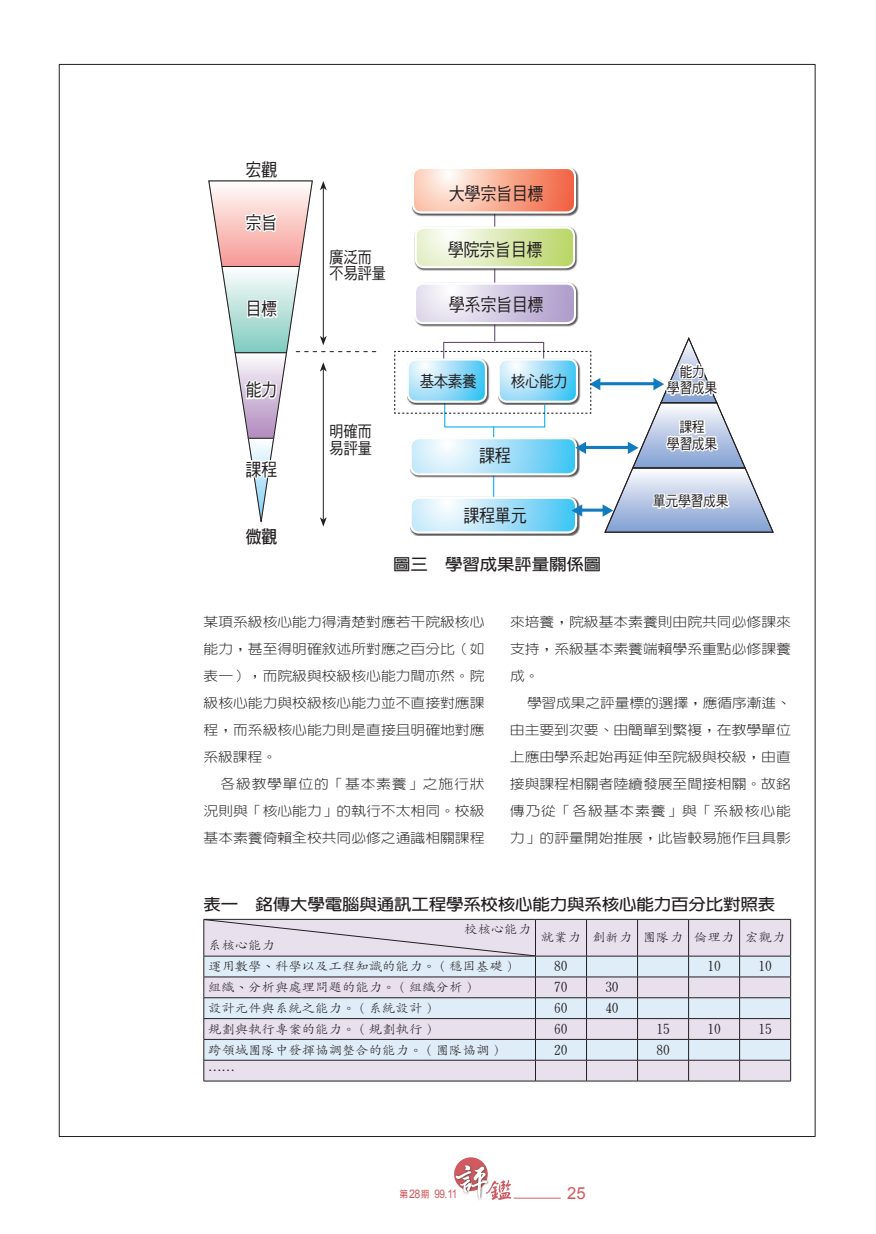
<style>
.page{position:relative;width:876px;height:1234px;background:#fff}
.page>*{position:absolute;margin:0;border:0;box-sizing:border-box;transform-origin:0 0}
.t1{font:18px "DF Hei Std W5";letter-spacing:-.03em;color:#231f20;scale:.9 1}
.t2{font:18px "DF Hei Std W7";color:#231f20;scale:.9 1}
.t3{font:16.65px "Arial";color:#c0262d}
.t4{font:16.2px/16.6px "DF Hei Std W5";letter-spacing:-.03em;color:#231f20;scale:.9 1}
.t5{font:700 15.9px "CT Hei";letter-spacing:-.01em;color:#231f20;scale:1.1 1}
.t6{font:14.4px/16.6px "DF Hei Std W5";letter-spacing:-.03em;color:#231f20;text-align:center;scale:.9 1}
.t7{font:300 13.2px/27px "CT Hei";color:#231f20;text-align:justify;scale:1.12 1}
.t8{font:300 12.3px "CT Kai";letter-spacing:-.01em;color:#231f20;scale:1.1 1}
.t9{font:11.85px "Arial";color:#c0262d;scale:.9 1}
.t10{font:700 9.6px "CT Hei";color:#c0262d;scale:.85 1}
</style>
<div class="page">
<hr style="left:494px;top:206px;width:1px;height:135px;background:#614772">
<div style="left:410px;top:496px;width:169px;height:40px;background:#231f20;opacity:.75"></div>
<div style="left:414px;top:282px;width:164px;height:45px;background:#231f20;opacity:.75"></div>
<svg style="left:415px;top:283px;width:160px;height:40px;background:#d5cce4"></svg>
<div style="left:414px;top:282px;width:162px;height:42px;border:2px solid #fff;border-radius:9px"></div>
<div style="left:415px;top:226px;width:163px;height:45px;background:#231f20;opacity:.75"></div>
<svg style="left:416px;top:227px;width:158px;height:40px;background:#dceab5"></svg>
<div style="left:415px;top:226px;width:160px;height:42px;border:2px solid #fff;border-radius:9px"></div>
<div style="left:412px;top:167px;width:166px;height:49px;background:#231f20;opacity:.75"></div>
<svg style="left:413px;top:168px;width:162px;height:44px;background:#f8b09a"></svg>
<div style="left:412px;top:167px;width:164px;height:46px;border:2px solid #fff;border-radius:9px"></div>
<div style="left:536px;top:919px;width:254px;height:161px;background:#e9e0ee"></div>
<svg style="left:536px;top:956px;width:254px;height:103px;background:#dde2ee"></svg>
<hr style="left:204px;top:918px;width:331px;height:1px;background:#231f20">
<hr style="left:535px;top:918px;width:51px;height:1px;background:#231f20">
<hr style="left:586px;top:918px;width:51px;height:1px;background:#231f20">
<hr style="left:586px;top:919px;width:1px;height:36px;background:#231f20">
<hr style="left:637px;top:918px;width:52px;height:1px;background:#231f20">
<hr style="left:637px;top:919px;width:1px;height:36px;background:#231f20">
<hr style="left:689px;top:918px;width:51px;height:1px;background:#231f20">
<hr style="left:688px;top:919px;width:1px;height:36px;background:#231f20">
<hr style="left:740px;top:918px;width:51px;height:1px;background:#231f20">
<hr style="left:739px;top:919px;width:1px;height:36px;background:#231f20">
<hr style="left:790px;top:919px;width:1px;height:36px;background:#231f20">
<hr style="left:535px;top:955px;width:51px;height:1px;background:#231f20">
<hr style="left:586px;top:955px;width:51px;height:1px;background:#231f20">
<hr style="left:637px;top:955px;width:52px;height:1px;background:#231f20">
<hr style="left:689px;top:955px;width:51px;height:1px;background:#231f20">
<hr style="left:740px;top:955px;width:51px;height:1px;background:#231f20">
<hr style="left:535px;top:976px;width:51px;height:1px;background:#231f20">
<hr style="left:586px;top:976px;width:51px;height:1px;background:#231f20">
<hr style="left:637px;top:976px;width:52px;height:1px;background:#231f20">
<hr style="left:689px;top:976px;width:51px;height:1px;background:#231f20">
<hr style="left:740px;top:976px;width:51px;height:1px;background:#231f20">
<hr style="left:535px;top:997px;width:51px;height:1px;background:#231f20">
<hr style="left:586px;top:997px;width:51px;height:1px;background:#231f20">
<hr style="left:637px;top:997px;width:52px;height:1px;background:#231f20">
<hr style="left:689px;top:997px;width:51px;height:1px;background:#231f20">
<hr style="left:740px;top:997px;width:51px;height:1px;background:#231f20">
<hr style="left:535px;top:1018px;width:51px;height:1px;background:#231f20">
<hr style="left:586px;top:1018px;width:51px;height:1px;background:#231f20">
<hr style="left:637px;top:1018px;width:52px;height:1px;background:#231f20">
<hr style="left:689px;top:1018px;width:51px;height:1px;background:#231f20">
<hr style="left:740px;top:1018px;width:51px;height:1px;background:#231f20">
<hr style="left:535px;top:1038px;width:51px;height:1px;background:#231f20">
<hr style="left:586px;top:1038px;width:51px;height:1px;background:#231f20">
<hr style="left:637px;top:1038px;width:52px;height:1px;background:#231f20">
<hr style="left:689px;top:1038px;width:51px;height:1px;background:#231f20">
<hr style="left:740px;top:1038px;width:51px;height:1px;background:#231f20">
<hr style="left:535px;top:1059px;width:51px;height:1px;background:#231f20">
<hr style="left:586px;top:1059px;width:51px;height:1px;background:#231f20">
<svg style="left:586px;top:956px;width:1px;height:124px"></svg>
<hr style="left:637px;top:1059px;width:52px;height:1px;background:#231f20">
<svg style="left:637px;top:956px;width:1px;height:124px"></svg>
<hr style="left:689px;top:1059px;width:51px;height:1px;background:#231f20">
<svg style="left:688px;top:956px;width:1px;height:124px"></svg>
<hr style="left:740px;top:1059px;width:51px;height:1px;background:#231f20">
<svg style="left:739px;top:956px;width:1px;height:124px"></svg>
<svg style="left:790px;top:956px;width:1px;height:124px"></svg>
<hr style="left:204px;top:1080px;width:331px;height:1px;background:#231f20">
<hr style="left:535px;top:1080px;width:51px;height:1px;background:#231f20">
<hr style="left:586px;top:1080px;width:51px;height:1px;background:#231f20">
<hr style="left:637px;top:1080px;width:52px;height:1px;background:#231f20">
<hr style="left:689px;top:1080px;width:51px;height:1px;background:#231f20">
<hr style="left:740px;top:1080px;width:51px;height:1px;background:#231f20">
<svg style="left:204px;top:919px;width:332px;height:161px;background:#dadae6"></svg>
<svg style="left:208px;top:180px;width:168px;height:346px"></svg>
<svg style="left:394px;top:337px;width:380px;height:196px"></svg>
<h1 class="t1" style="left:245px;top:159px;width:37px">宏觀</h1>
<h1 class="t1" style="left:245px;top:213px;width:37px">宗旨</h1>
<h1 class="t1" style="left:245px;top:299px;width:37px">目標</h1>
<h1 class="t1" style="left:245px;top:380px;width:37px">能力</h1>
<h1 class="t1" style="left:245px;top:459px;width:37px">課程</h1>
<h1 class="t2" style="left:245px;top:527px;width:37px">微觀</h1>
<p class="t4" style="left:329px;top:248px;width:65px">廣泛而不易評量</p>
<h1 class="t1" style="left:449px;top:183px;width:107px">大學宗旨目標</h1>
<h1 class="t1" style="left:448px;top:240px;width:107px">學院宗旨目標</h1>
<h1 class="t1" style="left:449px;top:295px;width:107px">學系宗旨目標</h1>
<p class="t4" style="left:329px;top:422px;width:49px">明確而易評量</p>
<p class="t4" style="left:420px;top:372px;width:65px">基本素養</p>
<p class="t4" style="left:511px;top:372px;width:65px">核心能力</p>
<h1 class="t1" style="left:479px;top:445px;width:37px">課程</h1>
<h1 class="t1" style="left:464px;top:505px;width:72px">課程單元</h1>
<p class="t5" style="left:393px;top:555px;width:191px">圖三 學習成果評量關係圖</p>
<p class="t6" style="left:667px;top:363px;width:58px">能力<br>學習成果</p>
<p class="t6" style="left:667px;top:418px;width:58px">課程<br>學習成果</p>
<p class="t6" style="left:653px;top:492px;width:86px">單元學習成果</p>
<p class="t7" style="left:204px;top:608px;width:252px">某項系級核心能力得清楚對應若干院級核心能力，甚至得明確敘述所對應之百分比（如表一），而院級與校級核心能力間亦然。院級核心能力與校級核心能力並不直接對應課程，而系級核心能力則是直接且明確地對應系級課程。</p>
<p class="t7" style="left:204px;top:770px;width:252px;text-indent:17px">各級教學單位的「基本素養」之施行狀況則與「核心能力」的執行不太相同。校級基本素養倚賴全校共同必修之通識相關課程</p>
<p class="t7" style="left:510px;top:608px;width:252px">來培養，院級基本素養則由院共同必修課來支持，系級基本素養端賴學系重點必修課養成。</p>
<p class="t7" style="left:510px;top:689px;width:252px;text-indent:17px">學習成果之評量標的選擇，應循序漸進、由主要到次要、由簡單到繁複，在教學單位上應由學系起始再延伸至院級與校級，由直接與課程相關者陸續發展至間接相關。故銘傳乃從「各級基本素養」與「系級核心能力」的評量開始推展，此皆較易施作且具影</p>
<p class="t5" style="left:204px;top:894px;width:521px">表一 銘傳大學電腦與通訊工程學系校核心能力與系核心能力百分比對照表</p>
<p class="t8" style="left:464px;top:923px;width:63px">校核心能力</p>
<p class="t8" style="left:208px;top:939px;width:63px">系核心能力</p>
<p class="t8" style="left:541px;top:931px;width:224px">就業力 創新力 團隊力 倫理力 宏觀力</p>
<p class="t8" style="left:208px;top:959px;width:282px">運用數學、科學以及工程知識的能力。（穩固基礎）</p>
<p class="t8" style="left:554px;top:959px;width:14px">80</p>
<p class="t8" style="left:707px;top:959px;width:14px">10</p>
<p class="t8" style="left:758px;top:959px;width:14px">10</p>
<p class="t8" style="left:208px;top:980px;width:245px">組織、分析與處理問題的能力。（組織分析）</p>
<p class="t8" style="left:554px;top:980px;width:14px">70</p>
<p class="t8" style="left:605px;top:980px;width:14px">30</p>
<p class="t8" style="left:208px;top:1001px;width:209px">設計元件與系統之能力。（系統設計）</p>
<p class="t8" style="left:554px;top:1001px;width:14px">60</p>
<p class="t8" style="left:605px;top:1001px;width:14px">40</p>
<p class="t8" style="left:208px;top:1022px;width:209px">規劃與執行專案的能力。（規劃執行）</p>
<p class="t8" style="left:554px;top:1022px;width:14px">60</p>
<p class="t8" style="left:656px;top:1022px;width:14px">15</p>
<p class="t8" style="left:707px;top:1022px;width:14px">10</p>
<p class="t8" style="left:758px;top:1022px;width:14px">15</p>
<p class="t8" style="left:208px;top:1043px;width:270px">跨領域團隊中發揮協調整合的能力。（團隊協調）</p>
<p class="t8" style="left:554px;top:1043px;width:14px">20</p>
<p class="t8" style="left:656px;top:1043px;width:14px">80</p>
<p class="t8" style="left:208px;top:1063px;width:26px">……</p>
<p class="t9" style="left:409px;top:1185px;width:55px">28 99.11</p>
<p class="t3" style="left:567px;top:1181px;width:20px">25</p>
<p class="t10" style="left:400px;top:1188px;width:11px">第</p>
<p class="t10" style="left:421px;top:1188px;width:11px">期</p>
</div>
